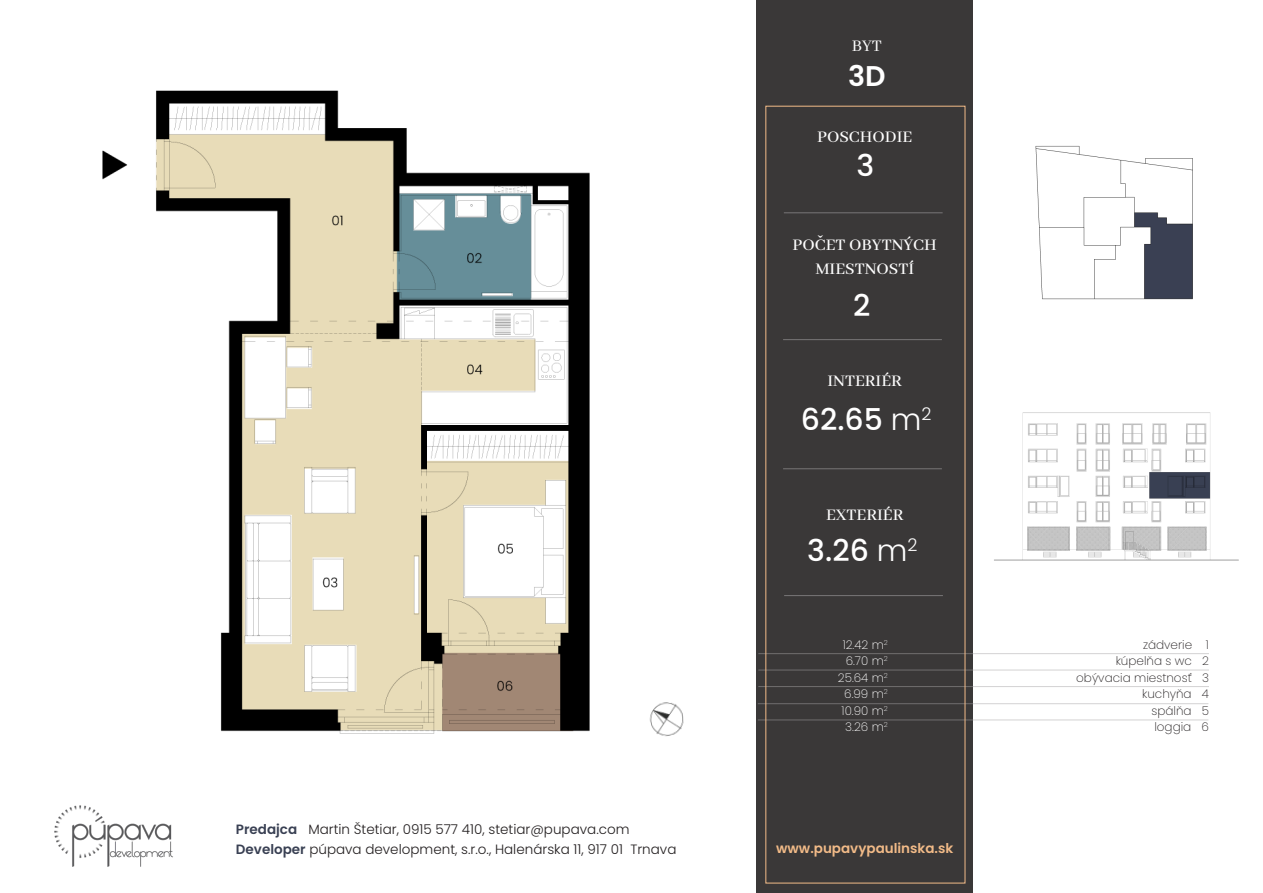
<style>
.page{position:relative;width:1263px;height:893px;background:#fff}
.page>*{position:absolute;margin:0;border:0;box-sizing:border-box;transform-origin:0 0}
.t1{font:500 30px "Poppins";color:#fff}
.t2{font:600 28.5px "Poppins";color:#fff}
.t3{font:500 18px/24px "Abhaya Libre";color:#fff;text-align:center}
.t4{font:18px "Abhaya Libre";color:#fff}
.t5{font:300 13.5px "Poppins";color:#231f20}
.t6{font:600 13.5px "Poppins";color:#f2bb88}
.t7{font:200 12px "Poppins";color:#231f20}
.t8{font:200 12px "Poppins";color:#fff}
.s1{font-weight:300}
.s2{font-weight:600;color:#394053}
</style>
<div class="page">
<div style="left:756px;top:0;width:217px;height:893px;background:#3a3838"></div>
<hr style="left:758px;top:653px;width:451px;height:1px;background:#a7a5a6">
<hr style="left:758px;top:670px;width:451px;height:1px;background:#a7a5a6">
<hr style="left:758px;top:686px;width:451px;height:1px;background:#a7a5a6">
<hr style="left:758px;top:703px;width:450px;height:1px;background:#a7a5a6">
<hr style="left:758px;top:720px;width:450px;height:1px;background:#a7a5a6">
<img style="left:54px;top:805px;width:119px;height:62px">
<hr style="left:784px;top:212px;width:159px;height:1px;background:#787677">
<hr style="left:783px;top:468px;width:159px;height:1px;background:#787677">
<hr style="left:783px;top:339px;width:159px;height:1px;background:#787677">
<hr style="left:784px;top:595px;width:159px;height:1px;background:#787677">
<img style="left:649px;top:702px;width:35px;height:35px">
<img style="left:994px;top:412px;width:245px;height:149px">
<img style="left:1035px;top:145px;width:158px;height:155px">
<img style="left:102px;top:90px;width:488px;height:644px">
<h3 class="t4" style="left:852px;top:36px;width:32px">BYT</h3>
<p class="t2" style="left:848px;top:60px;width:39px">3D</p>
<h3 class="t3" style="left:817px;top:125px;width:97px">POSCHODIE</h3>
<p class="t1" style="left:856px;top:148px;width:19px">3</p>
<h3 class="t3" style="left:793px;top:233px;width:146px">POČET OBYTNÝCH<br>MIESTNOSTÍ</h3>
<p class="t1" style="left:853px;top:288px;width:19px">2</p>
<h3 class="t3" style="left:827px;top:369px;width:76px">INTERIÉR</h3>
<p class="t1" style="left:801px;top:402px;width:132px">62.65 <span class="s1">m</span><sup>2</sup></p>
<h3 class="t3" style="left:826px;top:503px;width:79px">EXTERIÉR</h3>
<p class="t1" style="left:807px;top:533px;width:112px">3.26 <span class="s1">m</span><sup>2</sup></p>
<p class="t5" style="left:236px;top:821px;width:395px"><span class="s2">Predajca</span> Martin Štetiar, 0915 577 410, stetiar@pupava.com</p>
<p class="t8" style="left:843px;top:638px;width:47px">12.42 m<sup>2</sup></p>
<p class="t8" style="left:846px;top:654px;width:44px">6.70 m<sup>2</sup></p>
<p class="t8" style="left:838px;top:671px;width:51px">25.64 m<sup>2</sup></p>
<p class="t8" style="left:844px;top:687px;width:45px">6.99 m<sup>2</sup></p>
<p class="t8" style="left:841px;top:704px;width:48px">10.90 m<sup>2</sup></p>
<p class="t8" style="left:845px;top:720px;width:44px">3.26 m<sup>2</sup></p>
<p class="t5" style="left:236px;top:841px;width:442px"><span class="s2">Developer</span> púpava development, s.r.o., Halenárska 11, 917 01 Trnava</p>
<p class="t6" style="left:776px;top:841px;width:179px">www.pupavypaulinska.sk</p>
<p class="t7" style="left:1143px;top:638px;width:67px">zádverie 1</p>
<p class="t7" style="left:1116px;top:654px;width:95px">kúpelňa s wc 2</p>
<p class="t7" style="left:1076px;top:671px;width:134px">obývacia miestnosť 3</p>
<p class="t7" style="left:1142px;top:687px;width:68px">kuchyňa 4</p>
<p class="t7" style="left:1151px;top:704px;width:59px">spálňa 5</p>
<p class="t7" style="left:1154px;top:720px;width:56px">loggia 6</p>
</div>
